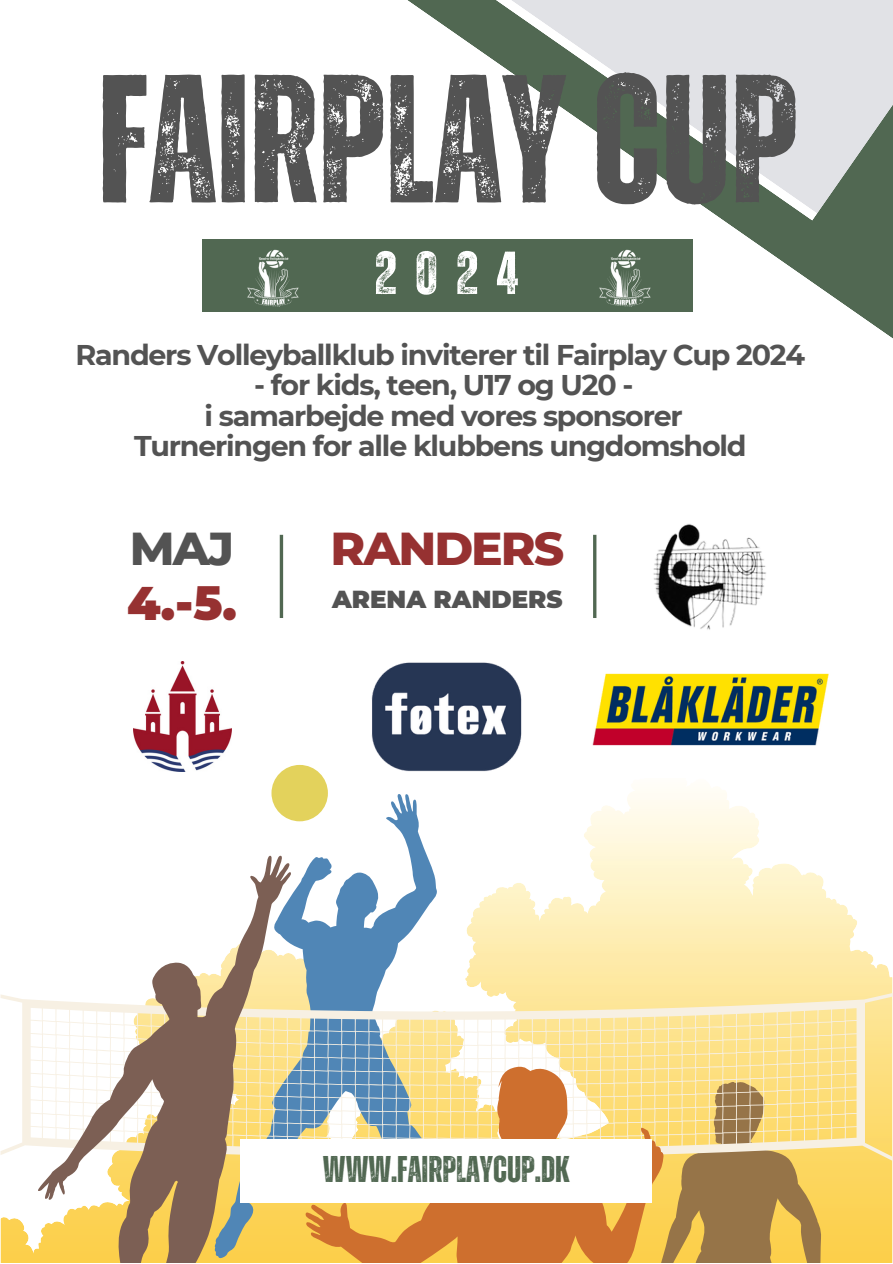
<style>
.page{position:relative;width:893px;height:1264px;background:#fff}
.page>*{position:absolute;margin:0;border:0;box-sizing:border-box;transform-origin:0 0}
.t1{font:700 182.1px "Zuume Rough";color:#535353}
.t2{font:700 60.6px "Zuume Rough";color:#fff}
.t3{font:800 47.1px "Montserrat";letter-spacing:-.04em;color:#963131}
.t4{font:900 47.1px "Montserrat";color:#963131}
.t5{font:800 47.1px "Montserrat";color:#535353}
.t6{font:700 37.2px "Zuume Rough";color:#516852}
.t7{font:700 28.5px "Montserrat";letter-spacing:-.04em;color:#535353}
.t8{font:900 24.6px "Montserrat";color:#535353}
</style>
<div class="page">
<svg style="left:465px;top:791px;width:424px;height:202px"></svg>
<div style="left:271px;top:765px;width:57px;height:56px;background:#e3d25c;border-radius:50%"></div>
<svg style="left:271px;top:793px;width:166px;height:465px"></svg>
<svg style="left:665px;top:1161px;width:156px;height:101px;background:#b28e4b"></svg>
<svg style="left:1px;top:993px;width:891px;height:168px;background:#eadca9"></svg>
<svg style="left:37px;top:855px;width:255px;height:407px"></svg>
<svg style="left:305px;top:1065px;width:360px;height:197px;background:#d7aa6e"></svg>
<svg style="left:375px;top:0;width:517px;height:338px"></svg>
<div style="left:203px;top:239px;width:490px;height:72px;background:#516852"></div>
<hr style="left:280px;top:535px;width:3px;height:83px;background:#516852">
<hr style="left:593px;top:535px;width:3px;height:83px;background:#516852">
<div style="left:240px;top:1139px;width:412px;height:63px;background:#fff"></div>
<img style="left:653px;top:524px;width:113px;height:106px">
<img style="left:592px;top:673px;width:237px;height:73px">
<img style="left:371px;top:662px;width:151px;height:110px">
<img style="left:247px;top:249px;width:52px;height:58px">
<img style="left:583px;top:236px;width:82px;height:71px">
<img style="left:133px;top:661px;width:98px;height:110px">
<p class="t1" style="left:98px;top:57px;width:701px">FAIRPLAYCUP</p>
<p class="t2" style="left:374px;top:245px;width:145px">2024</p>
<p class="t7" style="left:75px;top:337px;width:731px">Randers Volleyballklub inviterer til Fairplay Cup 2024</p>
<p class="t7" style="left:254px;top:367px;width:381px">- for kids, teen, U17 og U20 -</p>
<p class="t7" style="left:204px;top:398px;width:480px">i samarbejde med vores sponsorer</p>
<p class="t7" style="left:134px;top:428px;width:614px">Turneringen for alle klubbens ungdomshold</p>
<p class="t5" style="left:130px;top:519px;width:106px">MAJ</p>
<p class="t3" style="left:330px;top:519px;width:235px">RANDERS</p>
<p class="t4" style="left:127px;top:574px;width:111px">4.-5.</p>
<p class="t8" style="left:332px;top:584px;width:232px">ARENA RANDERS</p>
<p class="t6" style="left:323px;top:1152px;width:248px">WWW.FAIRPLAYCUP.DK</p>
</div>
